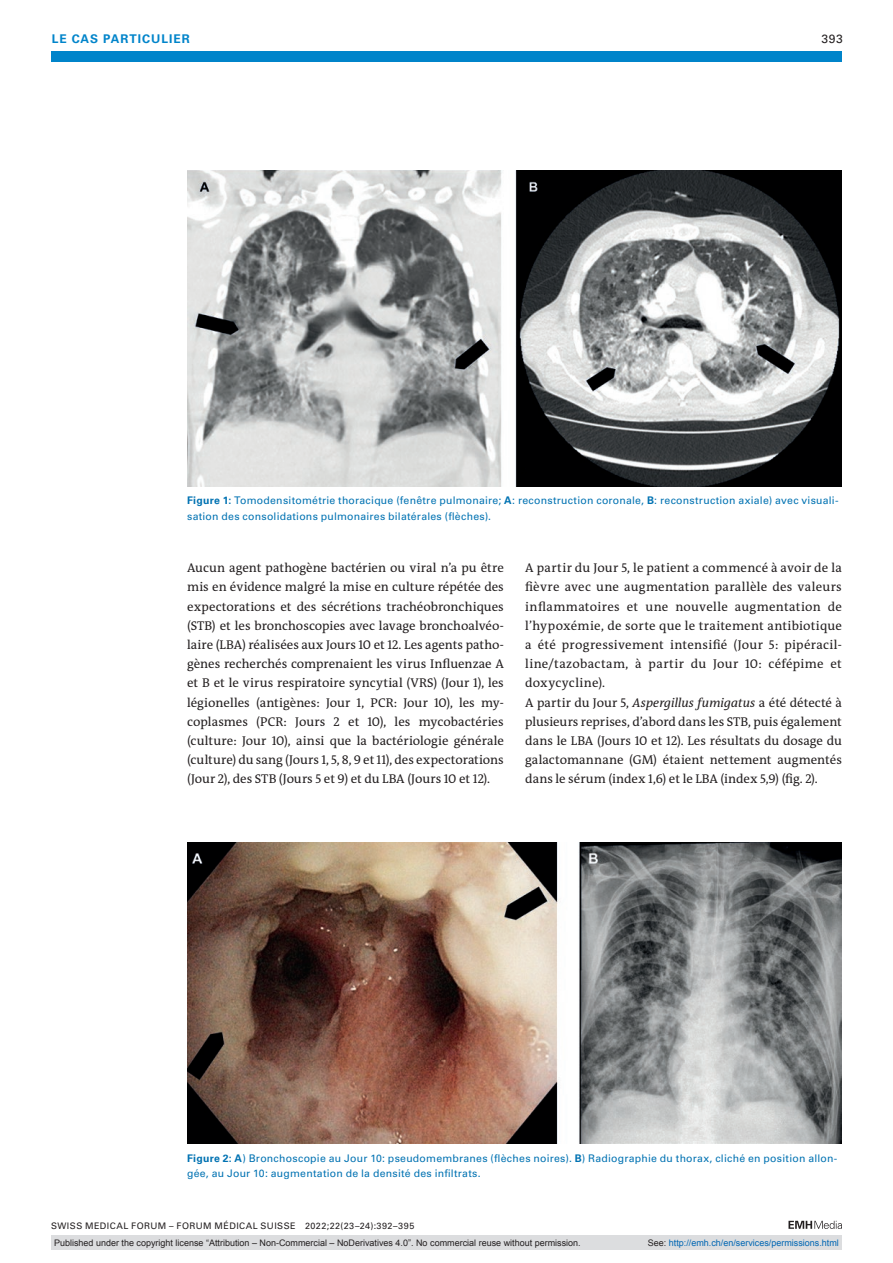
<style>
.page{position:relative;width:893px;height:1263px;background:#fff}
.page>*{position:absolute;margin:0;border:0;box-sizing:border-box;transform-origin:0 0}
.section-pn{font:12.75px/19.2px "The Antiqua B W5 Plain";letter-spacing:.01em;color:#231f20;text-align:justify}
.ressort{font:700 12px "Univers LT Std";color:#0084ca}
.ressort-2{font:12px "Univers LT Std";color:#231f20}
.fig-caption{font:10.5px/15.8px "Univers LT Std";letter-spacing:.02em;color:#0072b2}
.t1{font:9px "Arial";color:#231f20}
.fusszeile{font:9px "Univers LT Std";letter-spacing:.05em;color:#231f20}
.t2{font:9px "Arial";color:#0066b3}
.s1{font-weight:700}
.s2{font-style:italic}
.s3{color:#231f20}
</style>
<div class="page">
<div style="left:51px;top:51px;width:791px;height:11px;background:#0084ca"></div>
<svg style="left:788px;top:1221px;width:54px;height:8px"></svg>
<img style="left:187px;top:170px;width:655px;height:316px">
<img style="left:187px;top:842px;width:655px;height:301px">
<div style="left:51px;top:1235px;width:791px;height:15px;background:#dcdddf"></div>
<p class="ressort" style="left:52px;top:31px;width:30px">LE CAS</p>
<p class="ressort" style="left:103px;top:31px;width:9px">PARTICULIER</p>
<p class="ressort-2" style="left:821px;top:31px;width:23px">393</p>
<p class="fig-caption" style="left:187px;top:493px;width:653px"><span class="s1">FIGURE 1:</span> Tomodensitométrie thoracique (fenêtre pulmonaire; <span class="s1">A</span>: reconstruction coronale, <span class="s1">B</span>: reconstruction axiale) avec visuali&shy;sation des consolidations pulmonaires bilatérales (flèches).</p>
<p class="section-pn" style="left:187px;top:558px;width:318px">Aucun agent pathogène bactérien ou viral n’a pu être mis en évidence malgré la mise en culture répétée des expectorations et des sécrétions trachéobronchiques (STB) et les bronchoscopies avec lavage bronchoalvéo&shy;laire (LBA) réalisées aux Jours 10 et 12. Les agents patho&shy;gènes recherchés comprenaient les virus Influenzae A et B et le virus respiratoire syncytial (VRS) (Jour 1), les légionelles (antigènes: Jour 1, PCR: Jour 10), les my&shy;coplasmes (PCR: Jours 2 et 10), les mycobactéries (culture: Jour 10), ainsi que la bactériologie générale (culture) du sang (Jours 1, 5, 8, 9 et 11), des expectorations (Jour 2), des STB (Jours 5 et 9) et du LBA (Jours 10 et 12).</p>
<p class="section-pn" style="left:525px;top:558px;width:318px">A partir du Jour 5, le patient a commencé à avoir de la fièvre avec une augmentation parallèle des valeurs inflammatoires et une nouvelle augmentation de l’hypoxémie, de sorte que le traitement antibiotique a été progressivement intensifié (Jour 5: pipéracil&shy;line/tazobactam, à partir du Jour 10: céfépime et doxycycline).</p>
<p class="section-pn" style="left:525px;top:693px;width:318px">A partir du Jour 5, <span class="s2">Aspergillus fumigatus</span> a été détecté à plusieurs reprises, d’abord dans les STB, puis également dans le LBA (Jours 10 et 12). Les résultats du dosage du galactomannane (GM) étaient nettement augmentés dans le sérum (index 1,6) et le LBA (index 5,9) (fig. 2).</p>
<p class="fig-caption" style="left:187px;top:1150px;width:652px"><span class="s1">FIGURE 2: A</span>) Bronchoscopie au Jour 10: pseudomembranes (flèches noires). <span class="s1">B</span>) Radiographie du thorax, cliché en position allon&shy;gée, au Jour 10: augmentation de la densité des infiltrats.</p>
<p class="fusszeile" style="left:51px;top:1220px;width:365px">SWISS MEDICAL FORUM – FORUM MÉDICAL SUISSE 2022;22(23–24):392–395</p>
<p class="t1" style="left:54px;top:1237px;width:528px">Published under the copyright license “Attribution – Non-Commercial – NoDerivatives 4.0”. No commercial reuse without permission.</p>
<p class="t2" style="left:648px;top:1237px;width:193px"><span class="s3">See:</span> http://emh.ch/en/services/permissions.html</p>
</div>
